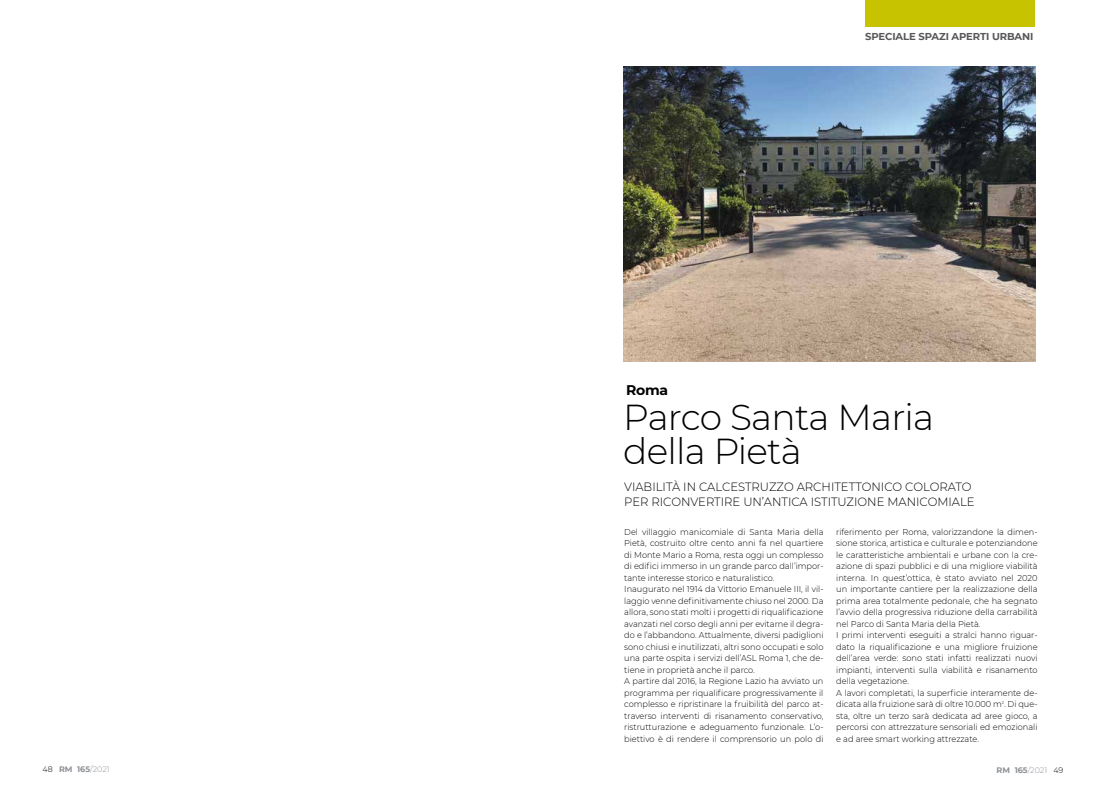
<style>
.page{position:relative;width:1106px;height:794px;background:#fff}
.page>*{position:absolute;margin:0;border:0;box-sizing:border-box;transform-origin:0 0}
.t1{font:300 36px/34px "Montserrat";letter-spacing:-.02em;color:#000}
.t2{font:700 14px "Montserrat";color:#000}
.t3{font:300 12px/15px "Montserrat";color:#000}
.t4{font:700 10px "Montserrat";letter-spacing:-.01em;color:#58585a}
.t5{font:300 8.5px/11.5px "Montserrat";color:#000}
.t6{font:700 8px "Montserrat";color:#8c9094}
.s1{font-weight:300;color:#000}
.s2{font-weight:300}
</style>
<div class="page">
<img style="left:623px;top:66px;width:412px;height:296px">
<div style="left:865px;top:0;width:170px;height:27px;background:#c7c300"></div>
<h2 class="t2" style="left:626px;top:380px;width:43px">Roma</h2>
<p class="t4" style="left:865px;top:29px;width:170px">SPECIALE SPAZI APERTI URBANI</p>
<h1 class="t1" style="left:623px;top:399px;width:312px">Parco Santa Maria della Pietà</h1>
<h3 class="t3" style="left:624px;top:479px;width:352px">VIABILITÀ IN CALCESTRUZZO ARCHITETTONICO COLORATO<br>PER RICONVERTIRE UN’ANTICA ISTITUZIONE MANICOMIALE</h3>
<p class="t5" style="left:624px;top:525px;width:201px">Del villaggio manicomiale di Santa Maria della Pietà, costruito oltre cento anni fa nel quartiere di Monte Mario a Roma, resta oggi un complesso di edifici immerso in un grande parco dall’impor&shy;tante interesse storico e naturalistico.<br>Inaugurato nel 1914 da Vittorio Emanuele III, il vil&shy;laggio venne definitivamente chiuso nel 2000. Da allora, sono stati molti i progetti di riqualificazione avanzati nel corso degli anni per evitarne il degra&shy;do e l’abbandono. Attualmente, diversi padiglioni sono chiusi e inutilizzati, altri sono occupati e solo una parte ospita i servizi dell’ASL Roma 1, che de&shy;tiene in proprietà anche il parco.<br>A partire dal 2016, la Regione Lazio ha avviato un programma per riqualificare progressivamente il complesso e ripristinare la fruibilità del parco at&shy;traverso interventi di risanamento conservativo, ristrutturazione e adeguamento funzionale. L’o&shy;biettivo è di rendere il comprensorio un polo di</p>
<p class="t5" style="left:836px;top:525px;width:203px">riferimento per Roma, valorizzandone la dimen&shy;sione storica, artistica e culturale e potenziandone le caratteristiche ambientali e urbane con la cre&shy;azione di spazi pubblici e di una migliore viabilità interna. In quest’ottica, è stato avviato nel 2020 un importante cantiere per la realizzazione della prima area totalmente pedonale, che ha segnato l’avvio della progressiva riduzione della carrabilità nel Parco di Santa Maria della Pietà.<br>I primi interventi eseguiti a stralci hanno riguar&shy;dato la riqualificazione e una migliore fruizione dell’area verde: sono stati infatti realizzati nuovi impianti, interventi sulla viabilità e risanamento della vegetazione.<br>A lavori completati, la superficie interamente de&shy;dicata alla fruizione sarà di oltre 10.000 m<sup>2</sup>. Di que&shy;sta, oltre un terzo sarà dedicata ad aree gioco, a percorsi con attrezzature sensoriali ed emozionali e ad aree smart working attrezzate.</p>
<p class="t6" style="left:43px;top:763px;width:69px"><span class="s1">48</span> RM 165<span class="s2">/2021</span></p>
<p class="t6" style="left:996px;top:764px;width:68px">RM 165<span class="s2">/2021</span> <span class="s1">49</span></p>
</div>
